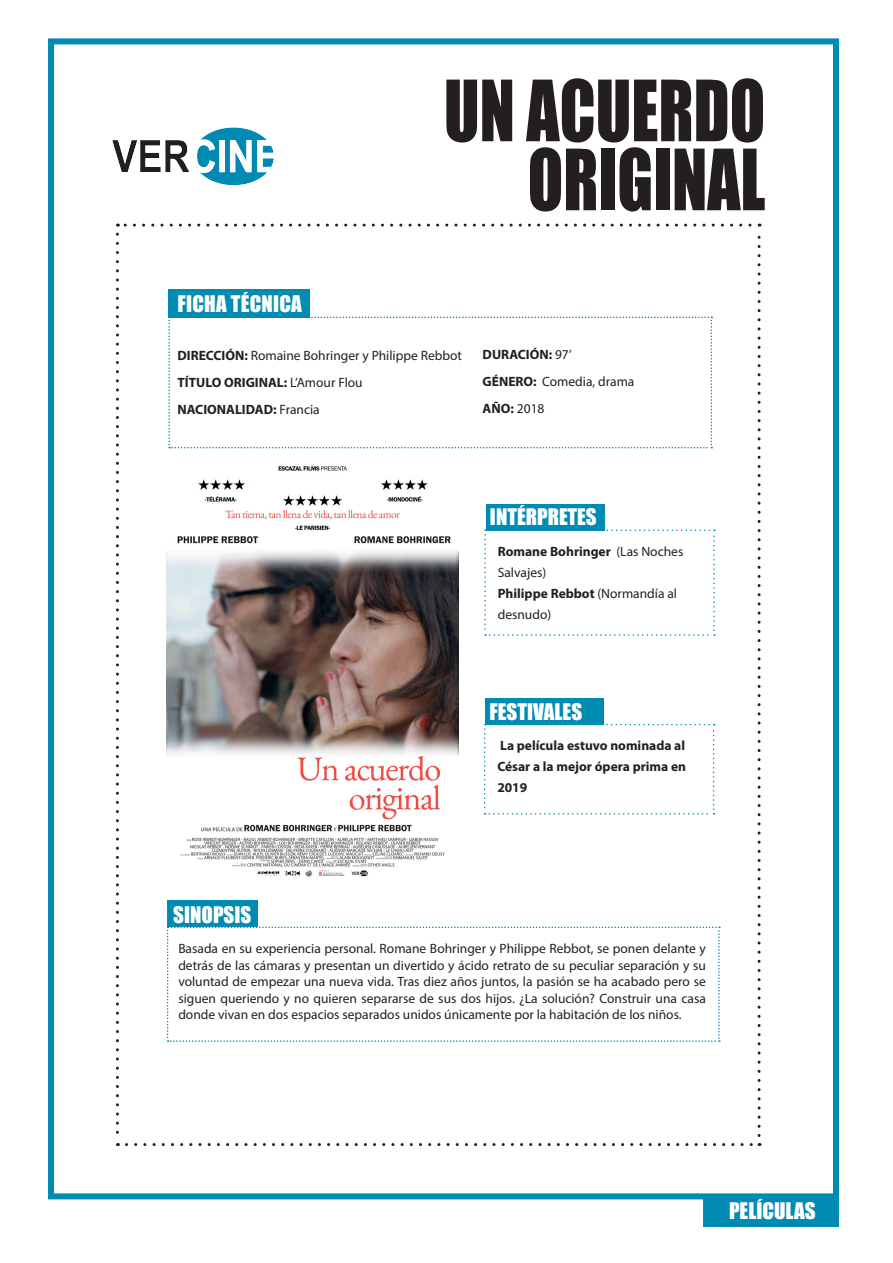
<style>
.page{position:relative;width:893px;height:1263px;background:#fff}
.page>*{position:absolute;margin:0;border:0;box-sizing:border-box;transform-origin:0 0}
.t1{font:78px "Impact";color:#231f20;scale:.84 1}
.t2{font:21px "Impact";color:#fff}
.t3{font:13.5px/16.5px "Myriad Pro";color:#231f20}
.t4{font:700 13.5px/21px "Myriad Pro";color:#231f20;text-align:justify}
.s1{font-weight:700}
.s2{font-weight:400}
</style>
<div class="page">
<div style="left:48px;top:38px;width:791px;height:1161px;border:6px solid #008bb3"></div>
<svg style="left:116px;top:234px;width:3px;height:912px"></svg>
<svg style="left:126px;top:1143px;width:634px;height:3px"></svg>
<svg style="left:758px;top:224px;width:3px;height:911px"></svg>
<svg style="left:117px;top:224px;width:633px;height:3px"></svg>
<svg style="left:167px;top:926px;width:553px;height:116px"></svg>
<svg style="left:168px;top:317px;width:544px;height:131px"></svg>
<div style="left:168px;top:290px;width:142px;height:28px;background:#008bb3"></div>
<svg style="left:484px;top:529px;width:231px;height:107px"></svg>
<div style="left:486px;top:504px;width:119px;height:27px;background:#008bb3"></div>
<div style="left:167px;top:900px;width:91px;height:26px;background:#008bb3"></div>
<img style="left:112px;top:127px;width:162px;height:59px">
<div style="left:704px;top:1199px;width:135px;height:28px;background:#008bb3"></div>
<img style="left:167px;top:466px;width:292px;height:411px">
<svg style="left:484px;top:724px;width:231px;height:90px"></svg>
<div style="left:485px;top:698px;width:119px;height:27px;background:#008bb3"></div>
<p class="t2" style="left:178px;top:288px;width:126px">FICHA TÉCNICA</p>
<p class="t1" style="left:444px;top:50px;width:384px">UN ACUERDO</p>
<p class="t1" style="left:528px;top:119px;width:284px">ORIGINAL</p>
<p class="t3" style="left:177px;top:346px;width:286px"><span class="s1">DIRECCIÓN:</span> Romaine Bohringer y Philippe Rebbot</p>
<p class="t4" style="left:177px;top:371px;width:187px">TÍTULO ORIGINAL: <span class="s2">L’Amour Flou</span></p>
<p class="t4" style="left:177px;top:398px;width:144px">NACIONALIDAD: <span class="s2">Francia</span></p>
<p class="t4" style="left:483px;top:343px;width:91px">DURACIÓN: <span class="s2">97’</span></p>
<p class="t3" style="left:483px;top:373px;width:153px"><span class="s1">GÉNERO:</span> Comedia, drama</p>
<p class="t4" style="left:483px;top:397px;width:63px">AÑO: <span class="s2">2018</span></p>
<p class="t2" style="left:490px;top:501px;width:108px">INTÉRPRETES</p>
<p class="t3" style="left:498px;top:540px;width:187px;line-height:21px"><span class="s1">Romane Bohringer</span> (Las Noches<br>Salvajes)</p>
<p class="t3" style="left:498px;top:582px;width:181px;line-height:21px"><span class="s1">Philippe Rebbot</span> (Normandía al desnudo)</p>
<p class="t2" style="left:490px;top:695px;width:94px">FESTIVALES</p>
<p class="t4" style="left:497px;top:734px;width:190px">La película estuvo nominada al César a la mejor ópera prima en 2019</p>
<p class="t2" style="left:173px;top:898px;width:80px">SINOPSIS</p>
<p class="t3" style="left:178px;top:940px;width:529px;text-align:justify">Basada en su experiencia personal. Romane Bohringer y Philippe Rebbot, se ponen delante y detrás de las cámaras y presentan un divertido y ácido retrato de su peculiar separación y su voluntad de empezar una nueva vida. Tras diez años juntos, la pasión se ha acabado pero se siguen queriendo y no quieren separarse de sus dos hijos. ¿La solución? Construir una casa donde vivan en dos espacios separados unidos únicamente por la habitación de los niños.</p>
<p class="t2" style="left:729px;top:1195px;width:88px">PELÍCULAS</p>
</div>
